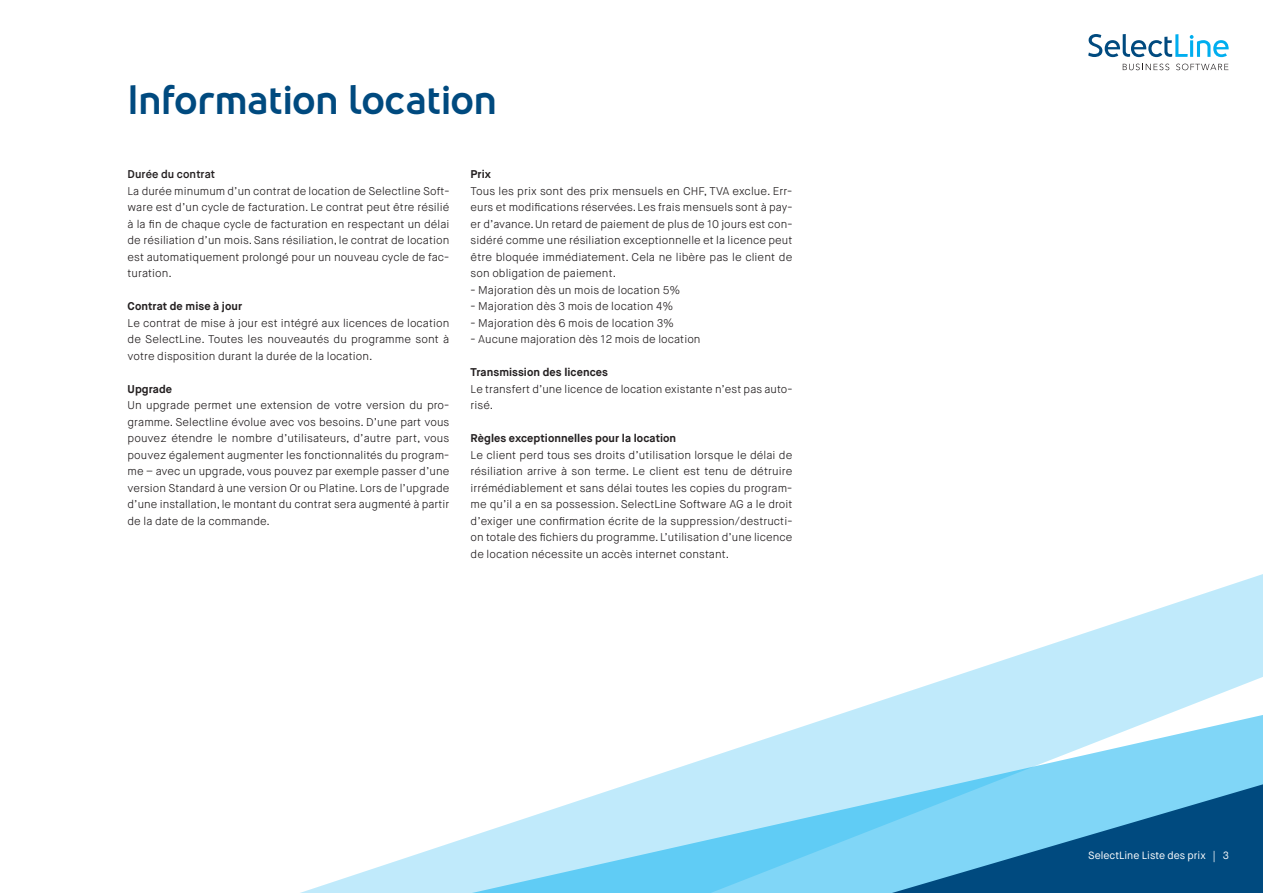
<style>
.page{position:relative;width:1263px;height:893px;background:#fff}
.page>*{position:absolute;margin:0;border:0;box-sizing:border-box;transform-origin:0 0}
.t1{font:700 37.5px "Nevo";letter-spacing:-.01em;color:#004a7f}
.t2{font:300 11.25px/16.5px "Maison Neue";letter-spacing:.005em;color:#231f20;text-align:justify}
.t3{font:700 11.25px "Maison Neue";letter-spacing:.005em;color:#231f20}
.t4{font:600 11.25px "Maison Neue";letter-spacing:.005em;color:#231f20}
.t5{font:10.5px "Maison Neue";color:#fff}
</style>
<div class="page">
<svg style="left:1123px;top:64px;width:46px;height:6px"></svg>
<svg style="left:1176px;top:64px;width:52px;height:6px"></svg>
<svg style="left:1088px;top:34px;width:141px;height:23px"></svg>
<svg style="left:300px;top:574px;width:963px;height:319px"></svg>
<svg style="left:892px;top:784px;width:371px;height:109px;background:#3f90bb"></svg>
<h1 class="t1" style="left:128px;top:77px;width:371px">Information location</h1>
<p class="t4" style="left:128px;top:167px;width:89px">Durée du contrat</p>
<p class="t2" style="left:128px;top:183px;width:323px">La durée minumum d’un contrat de location de Selectline Soft&shy;ware est d’un cycle de facturation. Le contrat peut être résilié à la fin de chaque cycle de facturation en respectant un délai de résiliation d’un mois. Sans résiliation, le contrat de location est automatiquement prolongé pour un nouveau cycle de fac&shy;turation.</p>
<p class="t3" style="left:128px;top:299px;width:116px">Contrat de mise à jour</p>
<p class="t2" style="left:128px;top:315px;width:323px">Le contrat de mise à jour est intégré aux licences de location de SelectLine. Toutes les nouveautés du programme sont à votre disposition durant la durée de la location.</p>
<p class="t3" style="left:128px;top:382px;width:46px">Upgrade</p>
<p class="t2" style="left:128px;top:397px;width:323px">Un upgrade permet une extension de votre version du pro&shy;gramme. Selectline évolue avec vos besoins. D’une part vous pouvez étendre le nombre d’utilisateurs, d’autre part, vous pouvez également augmenter les fonctionnalités du program&shy;me – avec un upgrade, vous pouvez par exemple passer d’une version Standard à une version Or ou Platine. Lors de l’upgrade d’une installation, le montant du contrat sera augmenté à partir de la date de la commande.</p>
<p class="t3" style="left:471px;top:167px;width:22px">Prix</p>
<p class="t2" style="left:471px;top:183px;width:323px">Tous les prix sont des prix mensuels en CHF, TVA exclue. Err&shy;eurs et modifications réservées. Les frais mensuels sont à pay&shy;er d’avance. Un retard de paiement de plus de 10 jours est con&shy;sidéré comme une résiliation exceptionnelle et la licence peut être bloquée immédiatement. Cela ne libère pas le client de son obligation de paiement.</p>
<p class="t2" style="left:471px;top:282px;width:211px">- Majoration dès un mois de location 5%</p>
<p class="t2" style="left:471px;top:298px;width:204px">- Majoration dès 3 mois de location 4%</p>
<p class="t2" style="left:471px;top:315px;width:205px">- Majoration dès 6 mois de location 3%</p>
<p class="t2" style="left:471px;top:331px;width:231px">- Aucune majoration dès 12 mois de location</p>
<p class="t3" style="left:471px;top:365px;width:139px">Transmission des licences</p>
<p class="t2" style="left:471px;top:381px;width:323px">Le transfert d’une licence de location existante n’est pas auto&shy;risé.</p>
<p class="t3" style="left:471px;top:431px;width:207px">Règles exceptionnelles pour la location</p>
<p class="t2" style="left:471px;top:447px;width:323px">Le client perd tous ses droits d’utilisation lorsque le délai de résiliation arrive à son terme. Le client est tenu de détruire irrémédiablement et sans délai toutes les copies du program&shy;me qu’il a en sa possession. SelectLine Software AG a le droit d’exiger une confirmation écrite de la suppression/destructi&shy;on totale des fichiers du programme. L’utilisation d’une licence de location nécessite un accès internet constant.</p>
<p class="t5" style="left:1088px;top:849px;width:142px">SelectLine Liste des prix | 3</p>
</div>
